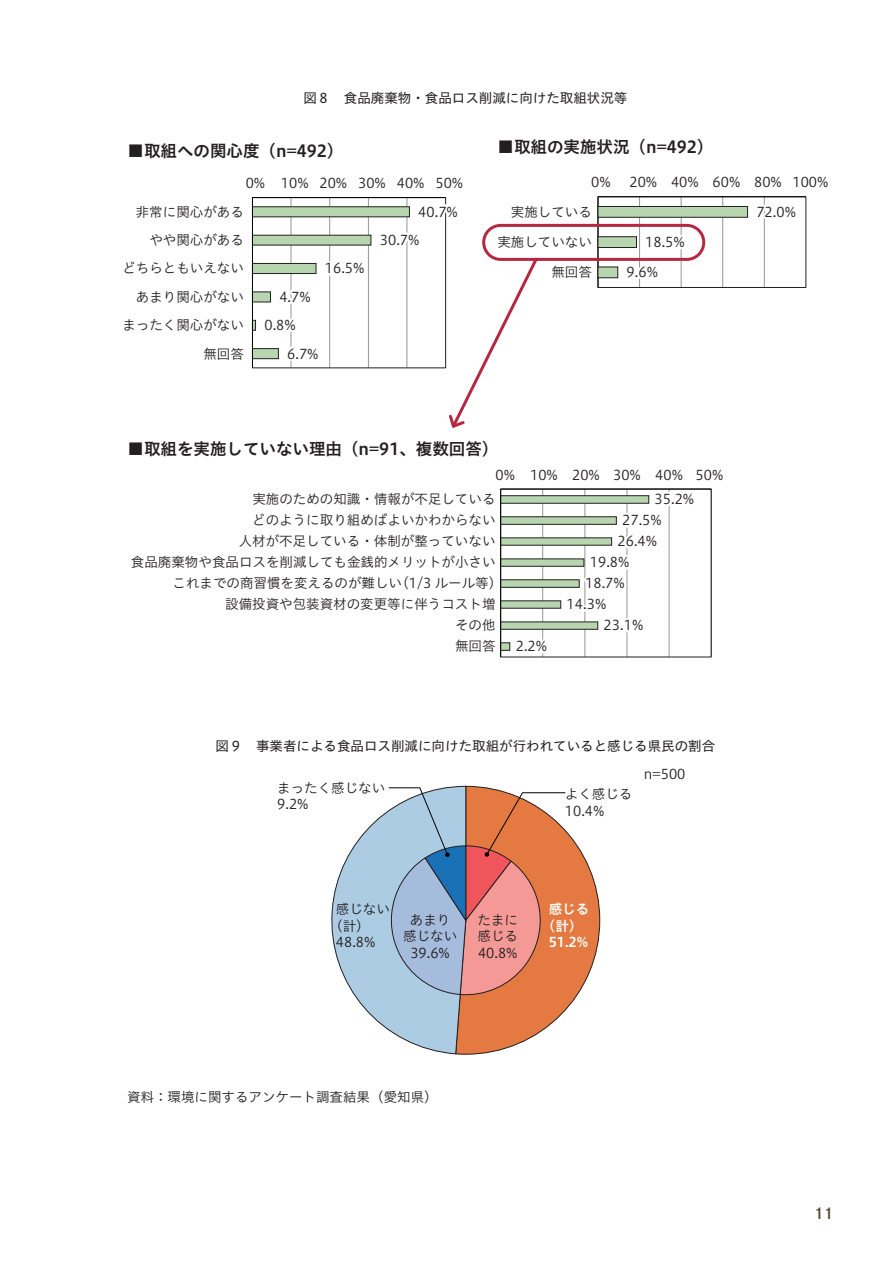
<style>
.page{position:relative;width:893px;height:1263px;background:#fff}
.page>*{position:absolute;margin:0;border:0;box-sizing:border-box;transform-origin:0 0}
.t1{font:16.5px "Hiragino UD Sans Std N W6";color:#231f20}
.t2{font:15px "P Shuei N Go Kin Std N B";color:#564632}
.t3{font:13.5px/28.3px "Hiragino UD Sans Std N W3";color:#231f20}
.t4{font:13.5px "Hiragino UD Sans Std N W4";color:#231f20}
.t5{font:13.5px/16.5px "Hiragino UD Sans Std N W6";color:#fff;text-align:center}
</style>
<div class="page">
<div style="left:598px;top:196px;width:208px;height:92px;border:1px solid #231f20"></div>
<hr style="left:598px;top:196px;width:208px;height:1px;background:#030303">
<svg style="left:597px;top:197px;width:205px;height:90px"></svg>
<div style="left:482px;top:224px;width:223px;height:37px;border:3px solid #b62841;border-radius:17px"></div>
<svg style="left:252px;top:197px;width:288px;height:231px"></svg>
<hr style="left:501px;top:489px;width:210px;height:1px;background:#030303">
<svg style="left:500px;top:489px;width:200px;height:169px"></svg>
<svg style="left:331px;top:785px;width:269px;height:270px"></svg>
<p class="t4" style="left:303px;top:87px;width:326px">図８　食品廃棄物・食品ロス削減に向けた取組状況等</p>
<p class="t1" style="left:128px;top:138px;width:217px">■取組への関心度（n=492）</p>
<p class="t1" style="left:497px;top:134px;width:217px">■取組の実施状況（n=492）</p>
<p class="t3" style="left:246px;top:168px;width:219px">0% 10% 20% 30% 40% 50%</p>
<p class="t3" style="left:591px;top:167px;width:21px">0%</p>
<p class="t3" style="left:629px;top:167px;width:201px">20% 40% 60% 80% 100%</p>
<p class="t3" style="left:122px;top:197px;width:123px;text-align:right">非常に関心があるやや関心がある<br>どちらともいえないあまり関心がないまったく関心がない無回答</p>
<p class="t3" style="left:756px;top:197px;width:41px">72.0%</p>
<p class="t3" style="left:511px;top:197px;width:82px">実施している</p>
<p class="t3" style="left:497px;top:227px;width:96px">実施していない</p>
<p class="t3" style="left:551px;top:257px;width:42px">無回答</p>
<p class="t3" style="left:380px;top:197px;width:80px;text-indent:38px">40.7%<br>30.7%</p>
<p class="t3" style="left:645px;top:227px;width:41px">18.5%</p>
<p class="t3" style="left:627px;top:257px;width:33px">9.6%</p>
<p class="t3" style="left:325px;top:253px;width:41px">16.5%</p>
<p class="t3" style="left:264px;top:282px;width:48px;text-indent:15px">4.7%<br>0.8%</p>
<p class="t3" style="left:287px;top:339px;width:33px">6.7%</p>
<p class="t1" style="left:128px;top:436px;width:372px">■取組を実施していない理由（n=91、複数回答）</p>
<p class="t3" style="left:252px;top:461px;width:473px;line-height:24.8px;text-indent:243px">0% 10% 20% 30% 40% 50%実施のための知識・情報が不足している</p>
<p class="t3" style="left:252px;top:505px;width:245px">どのように取り組めばよいかわからない</p>
<p class="t3" style="left:239px;top:526px;width:258px">人材が不足している・体制が整っていない</p>
<p class="t3" style="left:131px;top:547px;width:366px">食品廃棄物や食品ロスを削減しても金銭的メリットが小さい</p>
<p class="t3" style="left:173px;top:568px;width:331px">これまでの商習慣を変えるのが難しい（1/3 ルール等）</p>
<p class="t3" style="left:225px;top:589px;width:272px">設備投資や包装資材の変更等に伴うコスト増</p>
<p class="t3" style="left:455px;top:610px;width:42px">その他</p>
<p class="t3" style="left:455px;top:631px;width:42px">無回答</p>
<p class="t3" style="left:655px;top:484px;width:41px">35.2%</p>
<p class="t3" style="left:622px;top:505px;width:41px">27.5%</p>
<p class="t3" style="left:617px;top:526px;width:41px">26.4%</p>
<p class="t3" style="left:590px;top:547px;width:41px">19.8%</p>
<p class="t3" style="left:585px;top:568px;width:41px">18.7%</p>
<p class="t3" style="left:567px;top:589px;width:41px">14.3%</p>
<p class="t3" style="left:604px;top:610px;width:41px">23.1%</p>
<p class="t3" style="left:516px;top:631px;width:33px">2.2%</p>
<p class="t4" style="left:216px;top:735px;width:501px">図９　事業者による食品ロス削減に向けた取組が行われていると感じる県民の割合</p>
<p class="t3" style="left:277px;top:779px;width:109px;line-height:16.5px">まったく感じない<br>9.2%</p>
<p class="t3" style="left:565px;top:785px;width:69px;line-height:16.5px">よく感じる<br>10.4%</p>
<p class="t3" style="left:644px;top:759px;width:43px">n=500</p>
<p class="t3" style="left:336px;top:894px;width:55px">感じない</p>
<p class="t3" style="left:329px;top:911px;width:42px">（計）</p>
<p class="t3" style="left:336px;top:927px;width:41px">48.8%</p>
<p class="t3" style="left:403px;top:911px;width:55px;line-height:16.5px;text-align:center">あまり感じない<br>39.6%</p>
<p class="t3" style="left:478px;top:911px;width:42px;line-height:16.5px;text-align:justify">たまに感じる40.8%</p>
<p class="t5" style="left:542px;top:900px;width:49px">感じる（計）<br>51.2%</p>
<p class="t3" style="left:127px;top:1082px;width:312px">資料：環境に関するアンケート調査結果（愛知県）</p>
<p class="t2" style="left:814px;top:1203px;width:21px">11</p>
</div>
